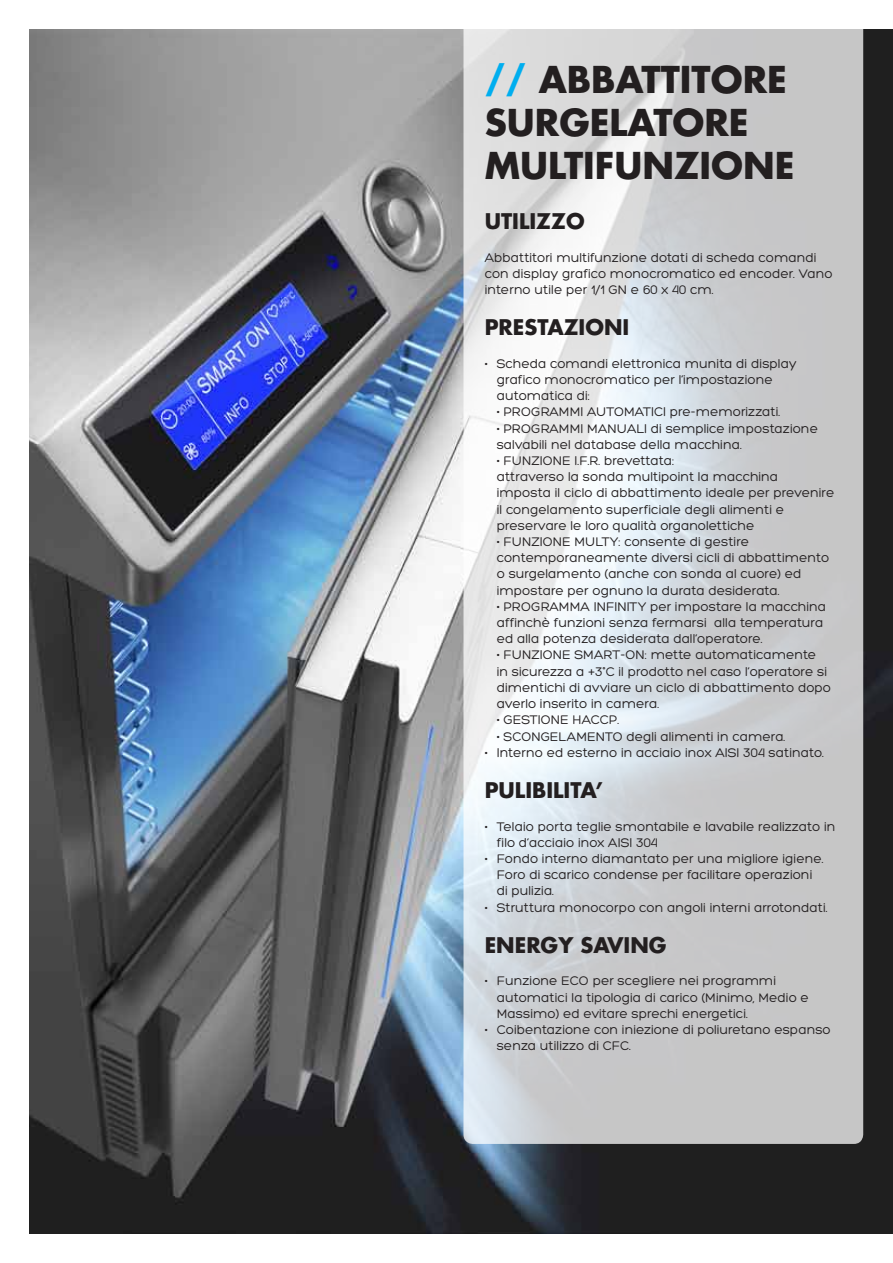
<style>
.page{position:relative;width:893px;height:1263px;background:#fff}
.page>*{position:absolute;margin:0;border:0;box-sizing:border-box;transform-origin:0 0}
.t1{font:700 36px/43.2px "Futura";color:#231f20}
.t2{font:700 21px "Futura";color:#231f20}
.t3{font:13.5px/16.2px "Hero";color:#231f20}
.s1{color:#00aeef}
</style>
<div class="page">
<img style="left:30px;top:30px;width:863px;height:1203px">
<svg style="left:463px;top:29px;width:400px;height:1115px;background:#d4d6d8"></svg>
<h1 class="t1" style="left:485px;top:57px;width:78px"><span class="s1">//</span> ABBATTITORE</h1>
<h1 class="t1" style="left:485px;top:100px;width:54px">SURGELATORE<br>MULTI</h1>
<h1 class="t1" style="left:595px;top:143px;width:129px">FUNZIONE</h1>
<h2 class="t2" style="left:485px;top:207px;width:101px">UTILIZZO</h2>
<p class="t3" style="left:485px;top:249px;width:349px">Abbattitori multifunzione dotati di scheda comandi con display grafico monocromatico ed encoder. Vano interno utile per 1/1 GN e 60 x 40 cm.</p>
<h2 class="t2" style="left:485px;top:313px;width:146px">PRESTAZIONI</h2>
<p class="t3" style="left:497px;top:355px;width:302px;text-indent:-12px">• Scheda comandi elettronica munita di display grafico monocromatico per l’impostazione automatica di:</p>
<p class="t3" style="left:497px;top:404px;width:64px">• Programm</p>
<p class="t3" style="left:581px;top:404px;width:201px">i automatici pre-memorizzati.</p>
<p class="t3" style="left:497px;top:420px;width:64px">• Programm</p>
<p class="t3" style="left:581px;top:420px;width:17px">i man</p>
<p class="t3" style="left:497px;top:420px;width:323px;text-indent:120px">uali di semplice impostazione salvabili nel database della macchina.</p>
<p class="t3" style="left:497px;top:453px;width:339px">• Funzion e I.F.R. brevettata:<br>attraverso la sonda multipoint la macchina imposta il ciclo di abbattimento ideale per prevenire il congelamento superficiale degli alimenti e preservare le loro qualità organolettiche</p>
<p class="t3" style="left:497px;top:534px;width:334px">• Funzion e Multy: consente di gestire contemporaneamente diversi cicli di abbattimento o surgelamento (anche con sonda al cuore) ed impostare per ognuno la durata desiderata.</p>
<p class="t3" style="left:497px;top:598px;width:64px">• Programma</p>
<p class="t3" style="left:497px;top:598px;width:331px;text-indent:97px">Infin ity per impostare la macchina affinchè funzioni senza fermarsi alla temperatura ed alla potenza desiderata dall’operatore.</p>
<p class="t3" style="left:497px;top:647px;width:336px">• Funzion e Smart-On: mette automaticamente in sicurezza a +3°C il prodotto nel caso l’operatore si dimentichi di avviare un ciclo di abbattimento dopo averlo inserito in camera.</p>
<p class="t3" style="left:497px;top:712px;width:124px">• GESTIO NE HACCP.</p>
<p class="t3" style="left:497px;top:728px;width:290px">• SCONGELAMENTO degli alimenti in camera.</p>
<p class="t3" style="left:485px;top:744px;width:341px">• Interno ed esterno in acciaio inox AISI 304 satinato.</p>
<h2 class="t2" style="left:485px;top:776px;width:120px">PULIBILITA’</h2>
<p class="t3" style="left:497px;top:818px;width:340px;text-indent:-12px">• Telaio porta teglie smontabile e lavabile realizzato in filo d’acciaio inox AISI 304</p>
<p class="t3" style="left:497px;top:850px;width:328px;text-indent:-12px">• Fondo interno diamantato per una migliore igiene.<br>Foro di scarico condense per facilitare operazioni di pulizia.</p>
<p class="t3" style="left:485px;top:899px;width:344px">• Struttura monocorpo con angoli interni arrotondati.</p>
<h2 class="t2" style="left:485px;top:930px;width:183px">ENERGY SAVING</h2>
<p class="t3" style="left:497px;top:973px;width:314px;text-indent:-12px">• Funzione ECO per scegliere nei programmi automatici la tipologia di carico (Minimo, Medio e<br>Massimo) ed evitare sprechi energetici.</p>
<p class="t3" style="left:497px;top:1021px;width:336px;text-indent:-12px">• Coibentazione con iniezione di poliuretano espanso senza utilizzo di CFC.</p>
</div>
